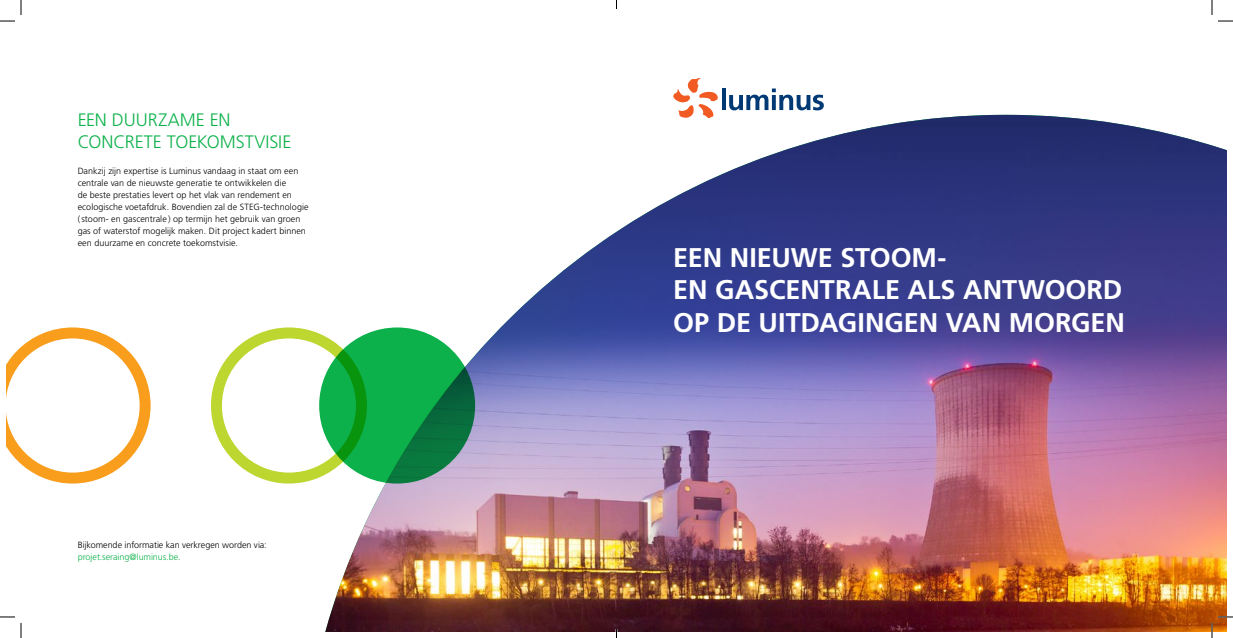
<style>
.page{position:relative;width:1233px;height:638px;background:#fff}
.page>*{position:absolute;margin:0;border:0;box-sizing:border-box;transform-origin:0 0}
.t1{font:700 27px/32.4px "Frutiger";letter-spacing:-.005em;color:#fff}
.t2{font:300 18px/21.6px "Frutiger";color:#0db14b}
.t3{font:300 9px/12px "Frutiger";color:#000}
.t4{font:300 9px "Frutiger";letter-spacing:-.005em;color:#0db14b}
</style>
<div class="page">
<img style="left:325px;top:115px;width:901px;height:515px">
<svg style="left:673px;top:78px;width:45px;height:40px"></svg>
<svg style="left:722px;top:88px;width:3px;height:22px"></svg>
<svg style="left:729px;top:88px;width:95px;height:22px"></svg>
<svg style="left:319px;top:327px;width:156px;height:156px;background:#0c9b46"></svg>
<svg style="left:211px;top:327px;width:156px;height:156px"></svg>
<svg style="left:7px;top:327px;width:144px;height:156px"></svg>
<svg style="left:1218px;top:20px;width:15px;height:2px"></svg>
<svg style="left:1218px;top:616px;width:15px;height:1px"></svg>
<svg style="left:0;top:0;width:22px;height:22px"></svg>
<svg style="left:0;top:616px;width:22px;height:21px"></svg>
<svg style="left:1211px;top:0;width:1px;height:15px"></svg>
<svg style="left:1211px;top:622px;width:1px;height:15px"></svg>
<h2 class="t2" style="left:78px;top:109px;width:215px">EEN DUURZAME EN<br>CONCRETE TOEKOMSTVISIE</h2>
<p class="t3" style="left:78px;top:164px;width:232px">Dankzij zijn expertise is Luminus vandaag in staat om een centrale van de nieuwste generatie te ontwikkelen die<br>de beste prestaties levert op het vlak van rendement en ecologische voetafdruk. Bovendien zal de STEG-technologie (stoom- en gascentrale ) op termijn het gebruik van groen gas of waterstof mogelijk maken. Dit project kadert binnen een duurzame en concrete toekomstvisie.</p>
<p class="t3" style="left:78px;top:538px;width:190px">Bijkomende informatie kan verkregen worden via:</p>
<p class="t4" style="left:78px;top:551px;width:104px">projet.seraing@luminus.be.</p>
<h1 class="t1" style="left:673px;top:241px;width:453px">EEN NIEUWE STOOM-<br>EN GASCENTRALE ALS ANTWOORD<br>OP DE UITDAGINGEN VAN MORGEN</h1>
</div>
